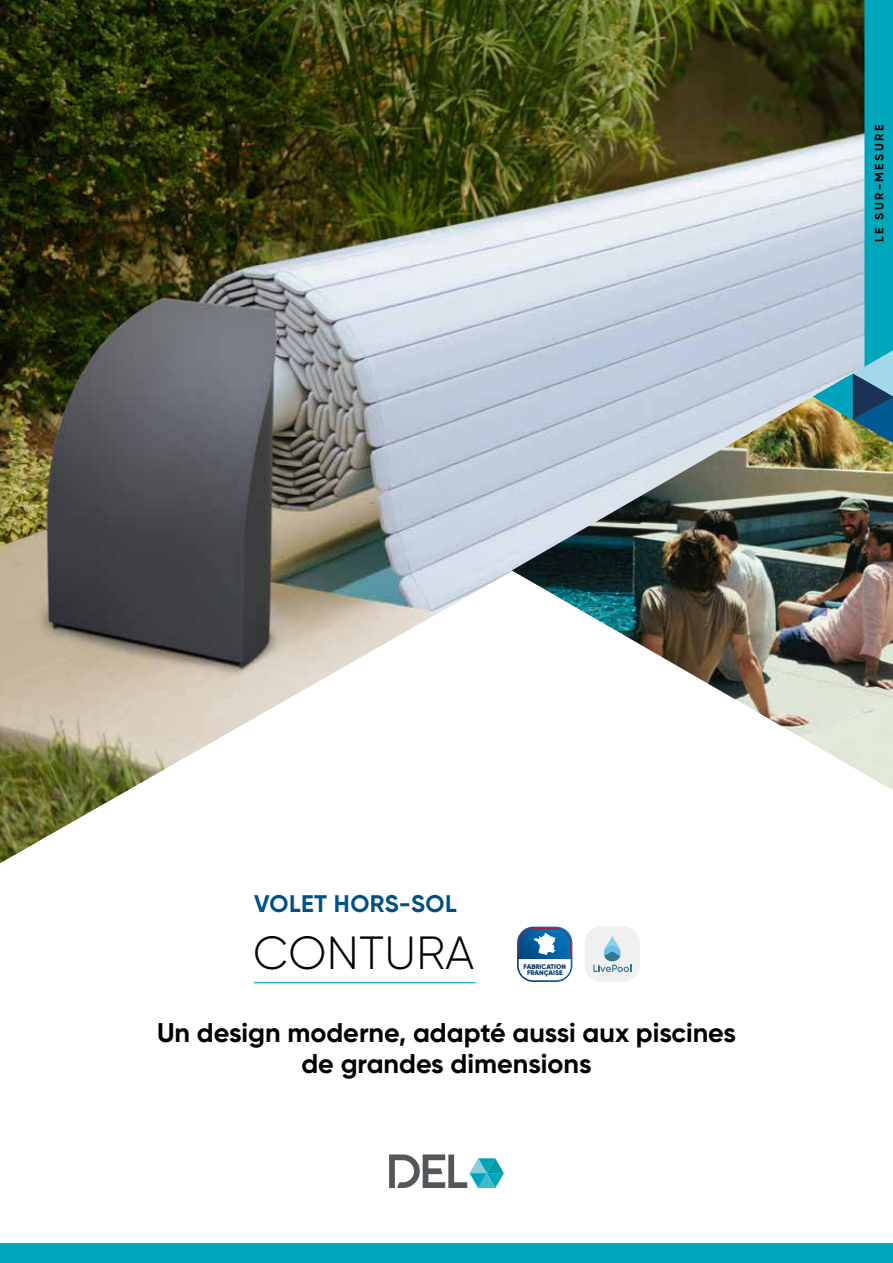
<style>
.page{position:relative;width:893px;height:1263px;background:#fff}
.page>*{position:absolute;margin:0;border:0;box-sizing:border-box;transform-origin:0 0}
.t1{font:300 46.5px "Gilroy";letter-spacing:.01em;color:#000}
.t2{font:700 27px/30.9px "Gilroy";color:#000;text-align:center}
.t3{font:700 24px "Gilroy";letter-spacing:.02em;color:#005082}
.t4{font:700 12px "Gilroy";letter-spacing:.21em;color:#000}
.t5{font:800 6.75px/6.8px "Gilroy";color:#063363;text-align:center}
</style>
<div class="page">
<img style="left:0;top:0;width:813px;height:863px">
<img style="left:512px;top:377px;width:381px;height:413px">
<svg style="left:813px;top:0;width:80px;height:443px;background:#649799"></svg>
<div style="left:0;top:1244px;width:893px;height:19px;background:#00a7bc"></div>
<svg style="left:389px;top:1154px;width:115px;height:34px"></svg>
<hr style="left:254px;top:982px;width:221px;height:1px;background:#1dbadf">
<div style="left:585px;top:926px;width:55px;height:56px;background:#f0f0f0;border-radius:16px"></div>
<svg style="left:593px;top:936px;width:38px;height:36px"></svg>
<svg style="left:517px;top:927px;width:55px;height:55px"></svg>
<p class="t4" style="left:872px;top:242px;width:119px;rotate:-90deg">LE SUR-MESURE</p>
<p class="t3" style="left:254px;top:889px;width:204px">VOLET HORS-SOL</p>
<h1 class="t1" style="left:253px;top:924px;width:223px">CONTURA</h1>
<p class="t5" style="left:523px;top:963px;width:44px">FABRICATION<br>FRANÇAISE</p>
<p class="t2" style="left:157px;top:1017px;width:580px">Un design moderne, adapté aussi aux piscines de grandes dimensions</p>
</div>
